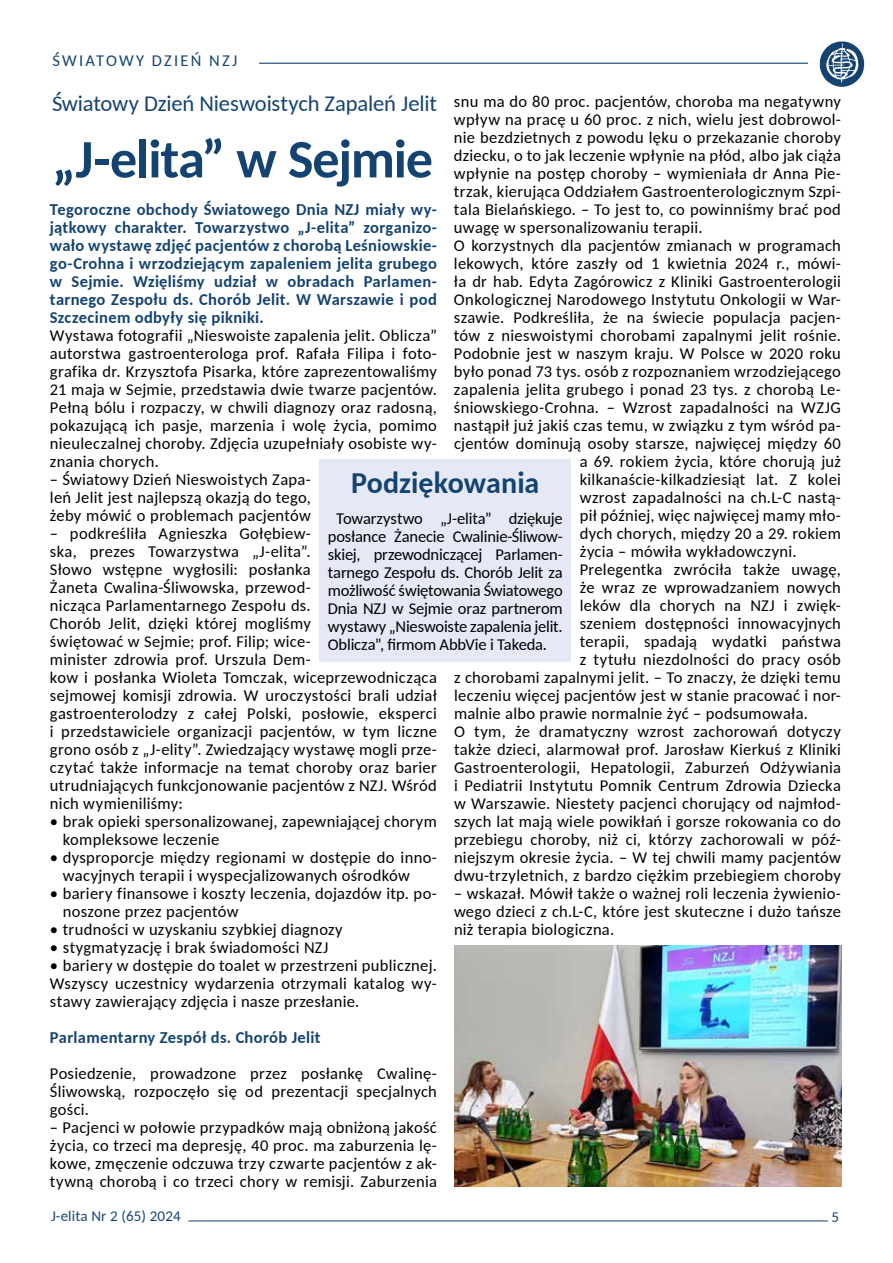
<style>
.page{position:relative;width:893px;height:1263px;background:#fff}
.page>*{position:absolute;margin:0;border:0;box-sizing:border-box;transform-origin:0 0}
.t1{font:700 54.15px "Carlito";letter-spacing:-.02em;color:#144372}
.t2{font:700 30px "Carlito";color:#144372}
.t3{font:22.5px "Carlito";letter-spacing:-.005em;color:#144372}
.t4{font:16.5px/18px "Carlito";letter-spacing:.015em;color:#000;text-align:justify}
.t5{font:700 16.5px/18px "Carlito";letter-spacing:.02em;color:#144372;text-align:justify}
.t6{font:16.5px "Carlito";letter-spacing:.135em;color:#144372}
.t7{font:15px "Carlito";letter-spacing:.01em;color:#144372}
</style>
<div class="page">
<hr style="left:188px;top:1220px;width:640px;height:1px;background:#144372">
<img style="left:819px;top:41px;width:46px;height:46px">
<hr style="left:133px;top:63px;width:675px;height:1px;background:#144372">
<div style="left:52px;top:52px;width:207px;height:16px;background:#fff"></div>
<img style="left:454px;top:945px;width:388px;height:241px">
<div style="left:319px;top:459px;width:252px;height:203px;background:#e5e8f5"></div>
<p class="t6" style="left:52px;top:49px;width:23px">Światowy</p>
<p class="t6" style="left:152px;top:49px;width:87px">Dzie ń NZJ</p>
<h3 class="t3" style="left:52px;top:89px;width:386px">Światowy Dzień Nieswoistych Zapaleń Jelit</h3>
<h1 class="t1" style="left:52px;top:122px;width:382px">„J-elita” w Sejmie</h1>
<p class="t4" style="left:454px;top:92px;width:388px">snu ma do 80 proc. pacjentów, choroba ma negatywny</p>
<p class="t4" style="left:454px;top:110px;width:388px">wpływ na pracę u 60 proc. z nich, wielu jest dobrowol-</p>
<p class="t4" style="left:454px;top:128px;width:388px">nie bezdzietnych z powodu lęku o przekazanie choroby</p>
<p class="t4" style="left:454px;top:146px;width:388px">dziecku, o to jak leczenie wpłynie na płód, albo jak ciąża</p>
<p class="t4" style="left:454px;top:164px;width:388px">wpłynie na postęp choroby – wymieniała dr Anna Pie-</p>
<p class="t4" style="left:454px;top:182px;width:388px">trzak, kierująca Oddziałem Gastroenterologicznym Szpi-</p>
<p class="t4" style="left:454px;top:200px;width:388px">tala Bielańskiego. – To jest to, co powinniśmy brać pod</p>
<p class="t4" style="left:454px;top:218px;width:250px">uwagę w spersonalizowaniu terapii.</p>
<p class="t4" style="left:454px;top:236px;width:388px">O korzystnych dla pacjentów zmianach w programach</p>
<p class="t4" style="left:454px;top:254px;width:388px">lekowych, które zaszły od 1 kwietnia 2024 r., mówi-</p>
<p class="t4" style="left:454px;top:272px;width:388px">ła dr hab. Edyta Zagórowicz z Kliniki Gastroenterologii</p>
<p class="t4" style="left:454px;top:290px;width:388px">Onkologicznej Narodowego Instytutu Onkologii w War-</p>
<p class="t4" style="left:454px;top:308px;width:388px">szawie. Podkreśliła, że na świecie populacja pacjen-</p>
<p class="t4" style="left:454px;top:326px;width:388px">tów z nieswoistymi chorobami zapalnymi jelit rośnie.</p>
<p class="t4" style="left:454px;top:344px;width:388px">Podobnie jest w naszym kraju. W Polsce w 2020 roku</p>
<p class="t4" style="left:454px;top:362px;width:388px">było ponad 73 tys. osób z rozpoznaniem wrzodziejącego</p>
<p class="t4" style="left:454px;top:380px;width:388px">zapalenia jelita grubego i ponad 23 tys. z chorobą Le-</p>
<p class="t4" style="left:454px;top:398px;width:388px">śniowskiego-Crohna. – Wzrost zapadalności na WZJG</p>
<p class="t4" style="left:454px;top:416px;width:388px">nastąpił już jakiś czas temu, w związku z tym wśród pa-</p>
<p class="t4" style="left:454px;top:434px;width:388px">cjentów dominują osoby starsze, najwięcej między 60</p>
<p class="t4" style="left:580px;top:452px;width:263px">a 69. rokiem życia, które chorują już</p>
<p class="t4" style="left:580px;top:470px;width:263px">kilkanaście-kilkadziesiąt lat. Z kolei</p>
<p class="t4" style="left:580px;top:488px;width:263px">wzrost zapadalności na ch.L-C nastą-</p>
<p class="t4" style="left:580px;top:506px;width:263px">pił później, więc najwięcej mamy mło-</p>
<p class="t4" style="left:580px;top:524px;width:263px">dych chorych, między 20 a 29. rokiem</p>
<p class="t4" style="left:580px;top:542px;width:218px">życia – mówiła wykładowczyni.</p>
<p class="t4" style="left:580px;top:560px;width:263px">Prelegentka zwróciła także uwagę,</p>
<p class="t4" style="left:580px;top:578px;width:263px">że wraz ze wprowadzaniem nowych</p>
<p class="t4" style="left:580px;top:596px;width:263px">leków dla chorych na NZJ i zwięk-</p>
<p class="t4" style="left:580px;top:614px;width:263px">szeniem dostępności innowacyjnych</p>
<p class="t4" style="left:580px;top:632px;width:263px">terapii, spadają wydatki państwa</p>
<p class="t4" style="left:580px;top:650px;width:263px">z tytułu niezdolności do pracy osób</p>
<p class="t4" style="left:454px;top:668px;width:388px">z chorobami zapalnymi jelit. – To znaczy, że dzięki temu</p>
<p class="t4" style="left:454px;top:686px;width:388px">leczeniu więcej pacjentów jest w stanie pracować i nor-</p>
<p class="t4" style="left:454px;top:704px;width:356px">malnie albo prawie normalnie żyć – podsumowała.</p>
<p class="t4" style="left:454px;top:722px;width:388px">O tym, że dramatyczny wzrost zachorowań dotyczy</p>
<p class="t4" style="left:454px;top:740px;width:388px">także dzieci, alarmował prof. Jarosław Kierkuś z Kliniki</p>
<p class="t4" style="left:454px;top:758px;width:388px">Gastroenterologii, Hepatologii, Zaburzeń Odżywiania</p>
<p class="t4" style="left:454px;top:776px;width:388px">i Pediatrii Instytutu Pomnik Centrum Zdrowia Dziecka</p>
<p class="t4" style="left:454px;top:794px;width:388px">w Warszawie. Niestety pacjenci chorujący od najmłod-</p>
<p class="t4" style="left:454px;top:812px;width:388px">szych lat mają wiele powikłań i gorsze rokowania co do</p>
<p class="t4" style="left:454px;top:830px;width:388px">przebiegu choroby, niż ci, którzy zachorowali w póź-</p>
<p class="t4" style="left:454px;top:848px;width:388px">niejszym okresie życia. – W tej chwili mamy pacjentów</p>
<p class="t4" style="left:454px;top:866px;width:388px">dwu-trzyletnich, z bardzo ciężkim przebiegiem choroby</p>
<p class="t4" style="left:454px;top:884px;width:388px">– wskazał. Mówił także o ważnej roli leczenia żywienio&shy;wego dzieci z ch.L-C, które jest skuteczne i dużo tańsze niż terapia biologiczna.</p>
<p class="t5" style="left:50px;top:200px;width:388px">Tegoroczne obchody Światowego Dnia NZJ miały wy&shy;jątkowy charakter. Towarzystwo „J-elita” zorganizo&shy;wało wystawę zdjęć pacjentów z chorobą Leśniowskie&shy;go-Crohna i wrzodziejącym zapaleniem jelita grubego w Sejmie. Wzięliśmy udział w obradach Parlamen&shy;tarnego Zespołu ds. Chorób Jelit. W Warszawie i pod Szczecinem odbyły się pikniki.</p>
<p class="t4" style="left:50px;top:326px;width:388px">Wystawa fotografii „Nieswoiste zapalenia jelit. Oblicza” autorstwa gastroenterologa prof. Rafała Filipa i foto&shy;grafika dr. Krzysztofa Pisarka, które zaprezentowaliśmy 21 maja w Sejmie, przedstawia dwie twarze pacjentów.<br>Pełną bólu i rozpaczy, w chwili diagnozy oraz radosną, pokazującą ich pasje, marzenia i wolę życia, pomimo nieuleczalnej choroby. Zdjęcia uzupełniały osobiste wy&shy;znania chorych.</p>
<p class="t4" style="left:50px;top:470px;width:262px">– Światowy Dzień Nieswoistych Zapa&shy;leń Jelit jest najlepszą okazją do tego, żeby mówić o problemach pacjentów</p>
<p class="t4" style="left:50px;top:524px;width:388px;text-align:left">– podkreśliła Agnieszka Gołębiew-<br>ska, prezes Towarzystwa „J-elita”.<br>Słowo wstępne wygłosili: posłanka<br>Żaneta Cwalina-Śliwowska, przewod-<br>nicząca Parlamentarnego Zespołu ds.<br>Chorób Jelit, dzięki której mogliśmy<br>świętować w Sejmie; prof. Filip; wice-<br>minister zdrowia prof. Urszula Dem-<br>kow i posłanka Wioleta Tomczak, wiceprzewodnicząca sejmowej komisji zdrowia. W uroczystości brali udział gastroenterolodzy z całej Polski, posłowie, eksperci i przedstawiciele organizacji pacjentów, w tym liczne grono osób z „J-elity”. Zwiedzający wystawę mogli prze&shy;czytać także informacje na temat choroby oraz barier utrudniających funkcjonowanie pacjentów z NZJ. Wśród nich wymieniliśmy:</p>
<p class="t4" style="left:63px;top:812px;width:376px;text-indent:-13px">• brak opieki spersonalizowanej, zapewniającej chorym kompleksowe leczenie</p>
<p class="t4" style="left:63px;top:848px;width:376px;text-indent:-13px">• dysproporcje między regionami w dostępie do inno&shy;wacyjnych terapii i wyspecjalizowanych ośrodków</p>
<p class="t4" style="left:63px;top:884px;width:376px;text-indent:-13px">• bariery finansowe i koszty leczenia, dojazdów itp. po&shy;noszone przez pacjentów</p>
<p class="t4" style="left:50px;top:920px;width:294px">• trudności w uzyskaniu szybkiej diagnozy</p>
<p class="t4" style="left:50px;top:938px;width:280px">• stygmatyzację i brak świadomości NZJ</p>
<p class="t4" style="left:50px;top:956px;width:388px">• bariery w dostępie do toalet w przestrzeni publicznej.<br>Wszyscy uczestnicy wydarzenia otrzymali katalog wy&shy;stawy zawierający zdjęcia i nasze przesłanie.</p>
<p class="t5" style="left:50px;top:1028px;width:272px">Parlamentarny Zespół ds. Chorób Jelit</p>
<p class="t4" style="left:50px;top:1064px;width:388px">Posiedzenie, prowadzone przez posłankę Cwalinę-Śliwowską, rozpoczęło się od prezentacji specjalnych gości.</p>
<p class="t4" style="left:50px;top:1118px;width:388px">– Pacjenci w połowie przypadków mają obniżoną jakość życia, co trzeci ma depresję, 40 proc. ma zaburzenia lę&shy;kowe, zmęczenie odczuwa trzy czwarte pacjentów z ak&shy;tywną chorobą i co trzeci chory w remisji. Zaburzenia</p>
<h2 class="t2" style="left:351px;top:463px;width:190px">Podziękowania</h2>
<p class="t4" style="left:328px;top:509px;width:236px;text-indent:8px">Towarzystwo „J-elita” dziękuje posłance Żanecie Cwalinie-Śliwow&shy;skiej, przewodniczącej Parlamen&shy;tarnego Zespołu ds. Chorób Jelit za możliwość świętowania Światowego Dnia NZJ w Sejmie oraz partnerom wystawy „Nieswoiste zapalenia jelit.<br>Oblicza”, firmom AbbVie i Takeda.</p>
<p class="t7" style="left:51px;top:1206px;width:131px">J-elita Nr 2 (65) 2024</p>
<p class="t7" style="left:831px;top:1207px;width:9px">5</p>
</div>
